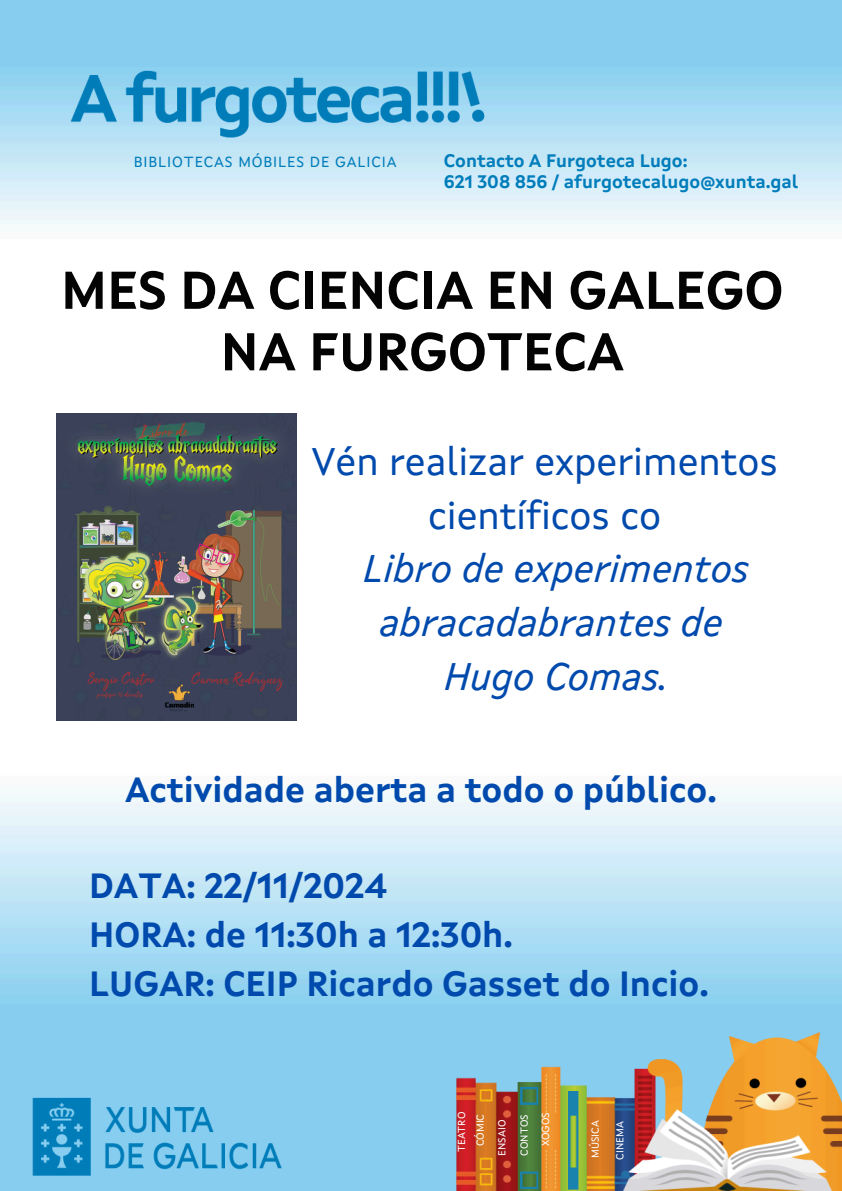
<style>
.page{position:relative;width:842px;height:1191px;background:#fff}
.page>*{position:absolute;margin:0;border:0;box-sizing:border-box;transform-origin:0 0}
.t1{font:700 53px/61.5px "Xunta Sans";color:#020302;text-align:center}
.t2{font:italic 39px/54px "Xunta Sans";color:#004aad;text-align:center}
.t3{font:39px/54px "Xunta Sans";color:#004aad;text-align:center}
.t4{font:700 35px/48.8px "Xunta Sans";color:#004aad}
.t5{font:700 18.1px/21.2px "Xunta Sans";color:#007dbb}
.t6{font:14.8px "Xunta Sans";letter-spacing:.06em;color:#007dbb}
.t7{font:10.3px "Xunta Sans";color:#fff}
</style>
<div class="page">
<img style="left:0;top:0;width:842px;height:1190px">
<img style="left:56px;top:414px;width:240px;height:306px">
<p class="t6" style="left:134px;top:155px;width:264px">BIBLIOTECAS MÓBILES DE GALICIA</p>
<p class="t5" style="left:444px;top:152px;width:356px">Contacto A Furgoteca Lugo:<br>621 308 856 / afurgotecalugo@xunta.gal</p>
<p class="t1" style="left:61px;top:264px;width:724px">MES DA CIENCIA EN GALEGO<br>NA FURGOTECA</p>
<p class="t3" style="left:311px;top:437px;width:468px">Vén realizar experimentos científicos co</p>
<p class="t2" style="left:363px;top:545px;width:387px">Libro de experimentos abracadabrantes de<br>Hugo Comas.</p>
<p class="t4" style="left:125px;top:768px;width:593px">Actividade aberta a todo o público.</p>
<p class="t4" style="left:89px;top:864px;width:621px">DATA: 22/11/2024<br>HORA: de 11:30h a 12:30h.<br>LUGAR: CEIP Ricardo Gasset do Incio.</p>
<h4 class="t7" style="left:457px;top:1151px;width:42px;rotate:-90deg">TEATRO</h4>
<h1 class="t7" style="left:498px;top:1155px;width:37px;rotate:-90deg">ENSAIO</h1>
<p class="t7" style="left:476px;top:1146px;width:34px;rotate:-90deg">CÓMIC</p>
<h2 class="t7" style="left:520px;top:1155px;width:43px;rotate:-90deg">CONTOS</h2>
<h2 class="t7" style="left:541px;top:1146px;width:36px;rotate:-90deg">XOGOS</h2>
<h3 class="t7" style="left:591px;top:1157px;width:39px;rotate:-90deg">MÚSICA</h3>
<h3 class="t7" style="left:616px;top:1159px;width:40px;rotate:-90deg">CINEMA</h3>
</div>
